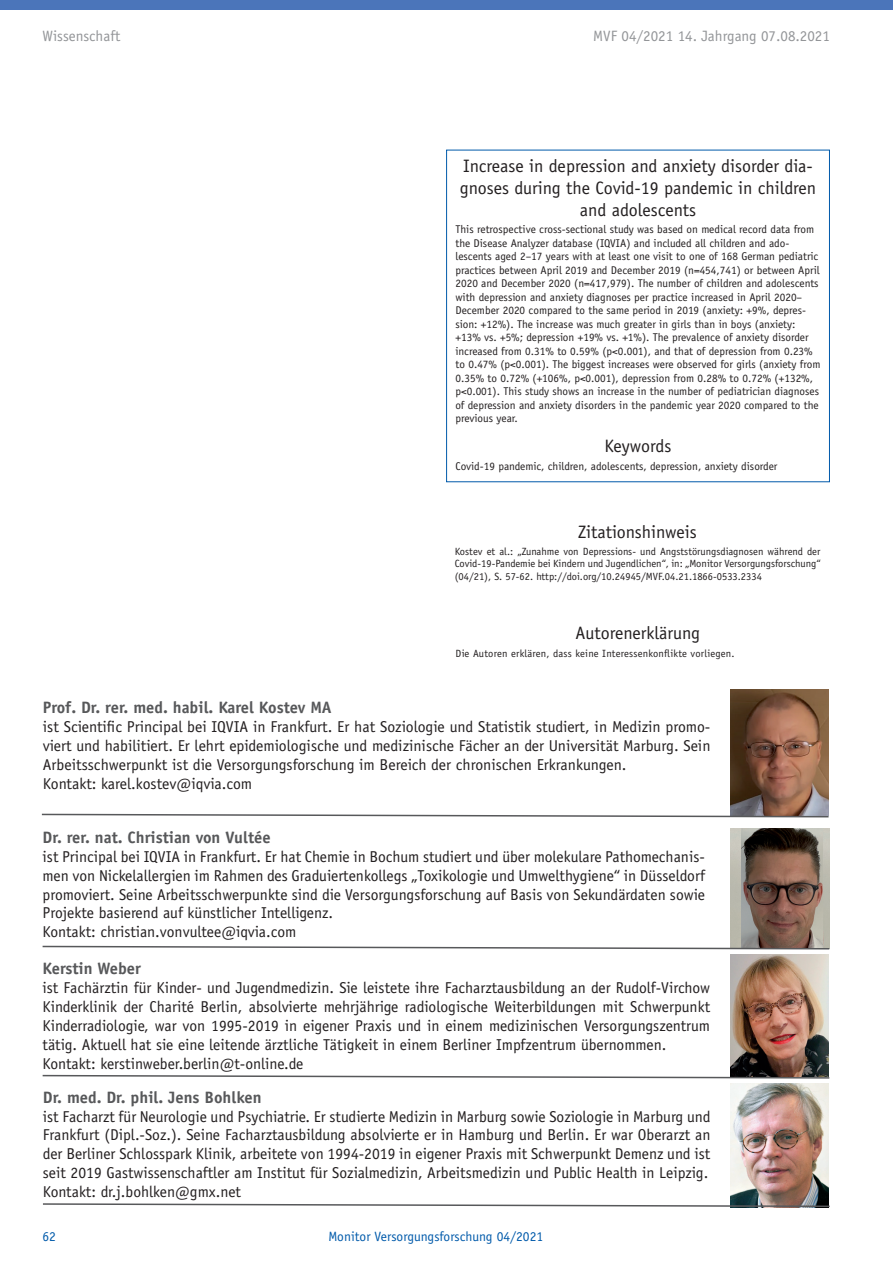
<style>
.page{position:relative;width:893px;height:1263px;background:#fff}
.page>*{position:absolute;margin:0;border:0;box-sizing:border-box;transform-origin:0 0}
.t1{font:18px/21.6px "Officina Sans";color:#231f20;text-align:center}
.t2{font:700 16.5px "Officina Sans";color:#57585a}
.t3{font:15.75px/18.9px "Officina Sans";color:#231f20}
.t4{font:15px "Officina Sans";color:#939598}
.t5{font:13.5px "Officina Sans";color:#015aaa}
.t6{font:11.25px/13.5px "Officina Sans";color:#231f20}
.t7{font:10.5px/12.6px "Officina Sans";color:#231f20;text-align:justify}
.t8{font:10.5px "Officina Sans";letter-spacing:.02em;color:#231f20}
</style>
<div class="page">
<div style="left:0;top:0;width:893px;height:10px;background:#4b75ba"></div>
<div style="left:446px;top:150px;width:384px;height:332px;border:1px solid #015aaa"></div>
<img style="left:731px;top:955px;width:98px;height:119px">
<img style="left:731px;top:690px;width:98px;height:123px">
<img style="left:730px;top:1083px;width:99px;height:119px">
<svg style="left:41px;top:813px;width:788px;height:5px"></svg>
<svg style="left:42px;top:1074px;width:788px;height:5px"></svg>
<svg style="left:43px;top:1202px;width:787px;height:6px"></svg>
<img style="left:730px;top:829px;width:94px;height:116px">
<svg style="left:42px;top:945px;width:788px;height:5px"></svg>
<p class="t4" style="left:43px;top:27px;width:79px">Wissenschaft</p>
<p class="t4" style="left:593px;top:27px;width:238px">MVF 04/2021 14. Jahrgang 07.08.2021</p>
<p class="t1" style="left:460px;top:156px;width:358px">Increase in depression and anxiety disorder dia&shy;gnoses during the Covid-19 pandemic in children and adolescents</p>
<p class="t6" style="left:455px;top:223px;width:367px">This retrospective cross-sectional study was based on medical record data from the Disease Analyzer database (IQVIA) and included all children and ado&shy;lescents aged 2–17 years with at least one visit to one of 168 German pediatric practices between April 2019 and December 2019 (n=454,741) or between April 2020 and December 2020 (n=417,979). The number of children and adolescents with depression and anxiety diagnoses per practice increased in April 2020– December 2020 compared to the same period in 2019 (anxiety: +9%, depres&shy;sion: +12%). The increase was much greater in girls than in boys (anxiety: +13% vs. +5%; depression +19% vs. +1%). The prevalence of anxiety disorder increased from 0.31% to 0.59% (p&lt;0.001), and that of depression from 0.23% to 0.47% (p&lt;0.001). The biggest increases were observed for girls (anxiety from 0.35% to 0.72% (+106%, p&lt;0.001), depression from 0.28% to 0.72% (+132%, p&lt;0.001). This study shows an increase in the number of pediatrician diagnoses of depression and anxiety disorders in the pandemic year 2020 compared to the previous year.</p>
<p class="t1" style="left:604px;top:435px;width:69px">Keywords</p>
<p class="t6" style="left:455px;top:459px;width:323px">Covid-19 pandemic, children, adolescents, depression, anxiety disorder</p>
<p class="t1" style="left:578px;top:521px;width:120px">Zitationshinweis</p>
<p class="t7" style="left:455px;top:545px;width:367px">Kostev et al.: „Zunahme von Depressions- und Angststörungsdiagnosen während der Covid-19-Pandemie bei Kindern und Jugendlichen“, in: „Monitor Versorgungsforschung“ (04/21), S. 57-62. http://doi.org/10.24945/MVF.04.21.1866-0533.2334</p>
<p class="t1" style="left:576px;top:623px;width:126px">Autorenerklärung</p>
<p class="t8" style="left:456px;top:647px;width:280px">Die Autoren erklären, dass keine Interessenkonflikte vorliegen.</p>
<p class="t2" style="left:43px;top:697px;width:290px">Prof. Dr. rer. med. habil. Karel Kostev MA</p>
<p class="t3" style="left:43px;top:717px;width:669px">ist Scientific Principal bei IQVIA in Frankfurt. Er hat Soziologie und Statistik studiert, in Medizin promo&shy;viert und habilitiert. Er lehrt epidemiologische und medizinische Fächer an der Universität Marburg. Sein Arbeitsschwerpunkt ist die Versorgungsforschung im Bereich der chronischen Erkrankungen.<br>Kontakt: karel.kostev@iqvia.com</p>
<p class="t2" style="left:43px;top:827px;width:229px">Dr. rer. nat. Christian von Vultée</p>
<p class="t3" style="left:43px;top:847px;width:664px">ist Principal bei IQVIA in Frankfurt. Er hat Chemie in Bochum studiert und über molekulare Pathomechanis&shy;men von Nickelallergien im Rahmen des Graduiertenkollegs „Toxikologie und Umwelthygiene“ in Düsseldorf promoviert. Seine Arbeitsschwerpunkte sind die Versorgungsforschung auf Basis von Sekundärdaten sowie Projekte basierend auf künstlicher Intelligenz.<br>Kontakt: christian.vonvultee@iqvia.com</p>
<p class="t2" style="left:43px;top:958px;width:100px">Kerstin Weber</p>
<p class="t3" style="left:43px;top:978px;width:669px">ist Fachärztin für Kinder- und Jugendmedizin. Sie leistete ihre Facharztausbildung an der Rudolf-Virchow Kinderklinik der Charité Berlin, absolvierte mehrjährige radiologische Weiterbildungen mit Schwerpunkt Kinderradiologie, war von 1995-2019 in eigener Praxis und in einem medizinischen Versorgungszentrum tätig. Aktuell hat sie eine leitende ärztliche Tätigkeit in einem Berliner Impfzentrum übernommen.<br>Kontakt: kerstinweber.berlin@t-online.de</p>
<p class="t2" style="left:43px;top:1087px;width:220px">Dr. med. Dr. phil. Jens Bohlken</p>
<p class="t3" style="left:43px;top:1107px;width:669px">ist Facharzt für Neurologie und Psychiatrie. Er studierte Medizin in Marburg sowie Soziologie in Marburg und Frankfurt (Dipl.-Soz.). Seine Facharztausbildung absolvierte er in Hamburg und Berlin. Er war Oberarzt an der Berliner Schlosspark Klinik, arbeitete von 1994-2019 in eigener Praxis mit Schwerpunkt Demenz und ist seit 2019 Gastwissenschaftler am Institut für Sozialmedizin, Arbeitsmedizin und Public Health in Leipzig.<br>Kontakt: dr.j.bohlken@gmx.net</p>
<p class="t5" style="left:43px;top:1228px;width:15px">62</p>
<p class="t5" style="left:329px;top:1228px;width:216px">Monitor Versorgungsforschung 04/2021</p>
</div>
